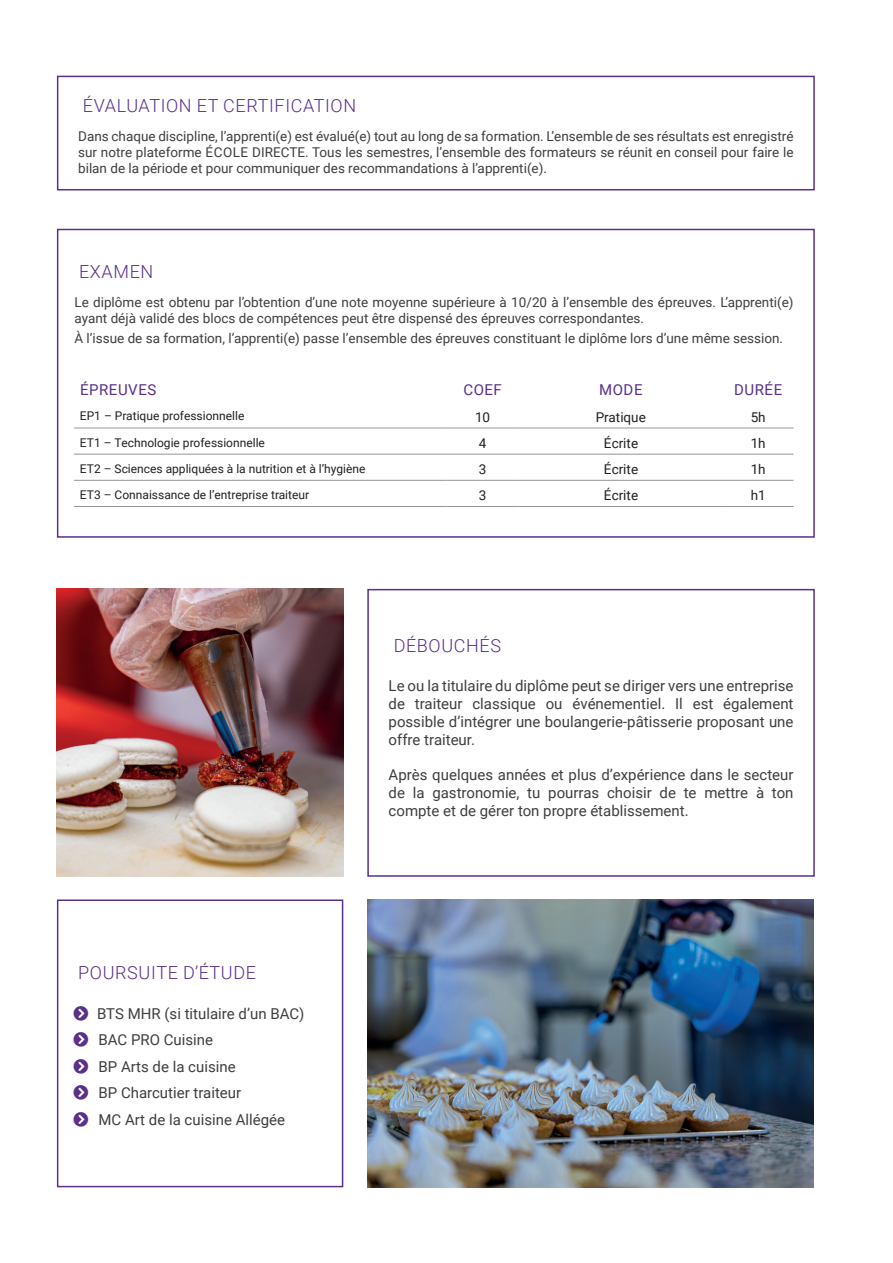
<style>
.page{position:relative;width:893px;height:1263px;background:#fff}
.page>*{position:absolute;margin:0;border:0;box-sizing:border-box;transform-origin:0 0}
.t1{font:300 18px "Roboto";letter-spacing:.035em;color:#59308a}
.t2{font:15px/18px "Roboto";color:#3e3e3f;text-align:justify}
.t3{font:15px "Roboto";letter-spacing:.035em;color:#59308a}
.t4{font:13.5px/16.2px "Roboto";color:#3e3e3f;text-align:justify}
.t5{font:13.5px "Roboto";color:#231f20}
.t6{font:12px "Roboto";color:#231f20}
</style>
<div class="page">
<div style="left:57px;top:899px;width:286px;height:288px;background:#fff;border:2px solid #59308a"></div>
<div style="left:367px;top:589px;width:448px;height:288px;background:#fff;border:2px solid #59308a"></div>
<div style="left:57px;top:76px;width:758px;height:114px;background:#fff;border:2px solid #59308a"></div>
<div style="left:57px;top:229px;width:758px;height:309px;background:#fff;border:2px solid #59308a"></div>
<hr style="left:74px;top:428px;width:372px;height:1px;background:#939598">
<hr style="left:446px;top:428px;width:73px;height:1px;background:#939598">
<hr style="left:519px;top:428px;width:204px;height:1px;background:#939598">
<hr style="left:723px;top:428px;width:70px;height:1px;background:#939598">
<hr style="left:74px;top:454px;width:372px;height:1px;background:#939598">
<hr style="left:446px;top:454px;width:73px;height:1px;background:#939598">
<hr style="left:519px;top:454px;width:204px;height:1px;background:#939598">
<hr style="left:723px;top:454px;width:70px;height:1px;background:#939598">
<hr style="left:74px;top:480px;width:372px;height:1px;background:#939598">
<hr style="left:446px;top:480px;width:73px;height:1px;background:#939598">
<hr style="left:519px;top:480px;width:204px;height:1px;background:#939598">
<hr style="left:723px;top:480px;width:70px;height:1px;background:#939598">
<hr style="left:74px;top:506px;width:372px;height:1px;background:#939598">
<hr style="left:446px;top:506px;width:73px;height:1px;background:#939598">
<hr style="left:519px;top:506px;width:204px;height:1px;background:#939598">
<hr style="left:723px;top:506px;width:70px;height:1px;background:#939598">
<img style="left:367px;top:899px;width:447px;height:288px">
<img style="left:57px;top:588px;width:286px;height:289px">
<h1 class="t1" style="left:83px;top:93px;width:275px">ÉVALUATION ET CERTIFICATION</h1>
<p class="t4" style="left:78px;top:127px;width:717px">Dans chaque discipline, l’apprenti(e) est évalué(e) tout au long de sa formation. L’ensemble de ses résultats est enregistré sur notre plateforme ÉCOLE DIRECTE. Tous les semestres, l’ensemble des formateurs se réunit en conseil pour faire le bilan de la période et pour communiquer des recommandations à l’apprenti(e).</p>
<h1 class="t1" style="left:79px;top:259px;width:76px">EXAMEN</h1>
<p class="t4" style="left:74px;top:293px;width:721px">Le diplôme est obtenu par l’obtention d’une note moyenne supérieure à 10/20 à l’ensemble des épreuves. L’apprenti(e) ayant déjà validé des blocs de compétences peut être dispensé des épreuves correspondantes.</p>
<p class="t4" style="left:74px;top:330px;width:710px">À l’issue de sa formation, l’apprenti(e) passe l’ensemble des épreuves constituant le diplôme lors d’une même session.</p>
<p class="t3" style="left:80px;top:379px;width:78px">ÉPREUVES</p>
<p class="t3" style="left:463px;top:379px;width:40px">COEF</p>
<p class="t3" style="left:599px;top:379px;width:45px">MODE</p>
<p class="t3" style="left:734px;top:379px;width:49px">DURÉE</p>
<p class="t6" style="left:80px;top:408px;width:166px">EP1 – Pratique professionnelle</p>
<p class="t5" style="left:475px;top:408px;width:17px">10</p>
<p class="t5" style="left:596px;top:408px;width:52px">Pratique</p>
<p class="t5" style="left:751px;top:408px;width:17px">5h</p>
<p class="t6" style="left:80px;top:434px;width:186px">ET1 – Technologie professionnelle</p>
<p class="t5" style="left:479px;top:434px;width:9px">4</p>
<p class="t5" style="left:604px;top:434px;width:36px">Écrite</p>
<p class="t5" style="left:751px;top:434px;width:17px">1h</p>
<p class="t6" style="left:80px;top:460px;width:287px">ET2 – Sciences appliquées à la nutrition et à l’hygiène</p>
<p class="t5" style="left:479px;top:460px;width:9px">3</p>
<p class="t5" style="left:604px;top:460px;width:36px">Écrite</p>
<p class="t5" style="left:751px;top:460px;width:17px">1h</p>
<p class="t6" style="left:80px;top:486px;width:231px">ET3 – Connaissance de l’entreprise traiteur</p>
<p class="t5" style="left:479px;top:486px;width:9px">3</p>
<p class="t5" style="left:604px;top:486px;width:36px">Écrite</p>
<p class="t5" style="left:751px;top:486px;width:17px">h1</p>
<h1 class="t1" style="left:78px;top:960px;width:179px">POURSUITE D’ÉTUDE</h1>
<p class="t2" style="left:97px;top:1000px;width:209px;line-height:26.5px;text-align:left">BTS MHR (si titulaire d’un BAC)<br>BAC PRO Cuisine<br>BP Arts de la cuisine<br>BP Charcutier traiteur<br>MC Art de la cuisine Allégée</p>
<h1 class="t1" style="left:394px;top:633px;width:109px">DÉBOUCHÉS</h1>
<p class="t2" style="left:389px;top:676px;width:406px">Le ou la titulaire du diplôme peut se diriger vers une entreprise de traiteur classique ou événementiel. Il est également possible d’intégrer une boulangerie-pâtisserie proposant une offre traiteur.</p>
<p class="t2" style="left:389px;top:765px;width:406px">Après quelques années et plus d’expérience dans le secteur de la gastronomie, tu pourras choisir de te mettre à ton compte et de gérer ton propre établissement.</p>
</div>
